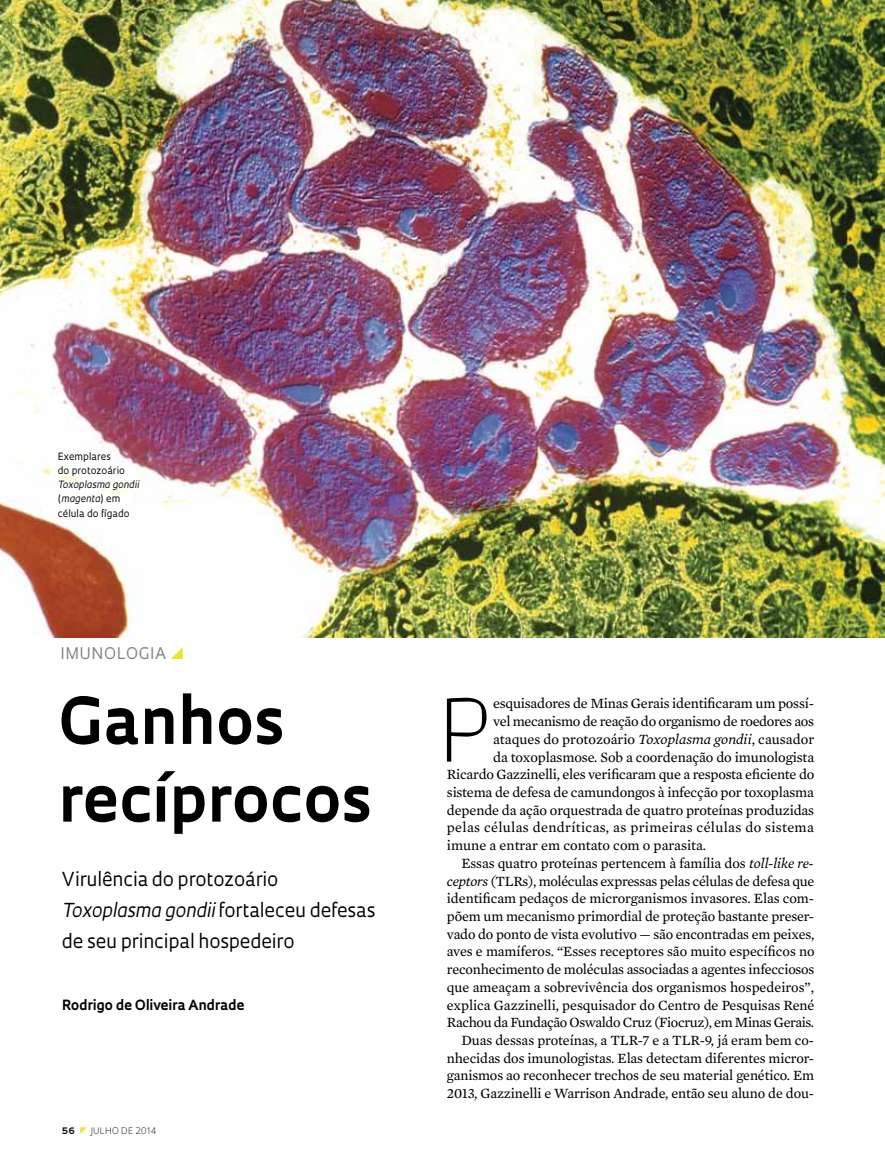
<style>
.page{position:relative;width:885px;height:1169px;background:#fff}
.page>*{position:absolute;margin:0;border:0;box-sizing:border-box;transform-origin:0 0}
.t1{font:300 83.55px "Oculum";color:#000}
.t2{font:700 62.7px/77.7px "Oculum";color:#000}
.t3{font:18.75px/30.9px "Oculum";letter-spacing:-.01em;color:#000}
.t4{font:15.6px "Oculum";letter-spacing:.03em;color:#808285}
.t5{font:14.4px "Mercury Text G2";letter-spacing:-.01em;color:#000}
.t6{font:14.4px "Mercury Text G2";letter-spacing:.02em;color:#000}
.t7{font:14.4px "Mercury Text G2";letter-spacing:-.03em;color:#000}
.t8{font:700 13.65px "Oculum";letter-spacing:-.005em;color:#000}
.t9{font:italic 9.75px/14.1px "Oculum";color:#000}
.t10{font:9.75px/14.1px "Oculum";color:#000}
.t11{font:300 8.7px "Oculum";letter-spacing:.01em;color:#000}
.t12{font:700 8.7px "Oculum";color:#000}
.s1{font-style:normal}
.s2{font-style:italic}
</style>
<div class="page">
<img style="left:0;top:0;width:885px;height:637px">
<p class="t10" style="left:58px;top:449px;width:69px">Exemplares<br>do protozoário</p>
<p class="t9" style="left:58px;top:477px;width:83px">Toxoplasma gondii <span class="s1">(</span>magenta<span class="s1">) em célula do fígado</span></p>
<p class="t4" style="left:60px;top:643px;width:107px">Imunologia</p>
<h2 class="t2" style="left:58px;top:678px;width:314px">Ganhos recíprocos</h2>
<h3 class="t3" style="left:62px;top:862px;width:315px">Virulência do protozoário<br><span class="s2">Toxoplasma gondii</span> fortaleceu defesas de seu principal hospedeiro</h3>
<p class="t8" style="left:62px;top:995px;width:184px">Rodrigo de Oliveira Andrade</p>
<p class="t12" style="left:62px;top:1124px;width:14px">56</p>
<p class="t11" style="left:91px;top:1124px;width:67px">julho DE 2014</p>
<h1 class="t1" style="left:439px;top:673px;width:55px">P</h1>
<p class="t5" style="left:493px;top:693px;width:322px">esquisadores de Minas Gerais identificaram um possí-</p>
<p class="t5" style="left:493px;top:711px;width:322px">vel mecanismo de reação do organismo de roedores aos</p>
<p class="t5" style="left:493px;top:728px;width:323px">ataques do protozoário <span class="s2">Toxoplasma gondii</span>, causador</p>
<p class="t5" style="left:493px;top:746px;width:323px">da toxoplasmose. Sob a coordenação do imunologista</p>
<p class="t5" style="left:447px;top:764px;width:369px">Ricardo Gazzinelli, eles verificaram que a resposta eficiente do</p>
<p class="t5" style="left:447px;top:781px;width:368px">sistema de defesa de camundongos à infecção por toxoplasma</p>
<p class="t5" style="left:447px;top:799px;width:369px">depende da ação orquestrada de quatro proteínas produzidas</p>
<p class="t6" style="left:447px;top:817px;width:368px">pelas células dendríticas, as primeiras células do sistema</p>
<p class="t5" style="left:447px;top:835px;width:261px">imune a entrar em contato com o parasita.</p>
<p class="t5" style="left:461px;top:852px;width:354px">Essas quatro proteínas pertencem à família dos <span class="s2">toll-like re-</span></p>
<p class="t5" style="left:447px;top:870px;width:369px"><span class="s2">ceptors</span> (TLRs), moléculas expressas pelas células de defesa que</p>
<p class="t5" style="left:447px;top:888px;width:369px">identificam pedaços de microrganismos invasores. Elas com-</p>
<p class="t5" style="left:447px;top:905px;width:369px">põem um mecanismo primordial de proteção bastante preser-</p>
<p class="t5" style="left:447px;top:923px;width:369px">vado do ponto de vista evolutivo — são encontradas em peixes,</p>
<p class="t5" style="left:447px;top:941px;width:369px">aves e mamíferos. “Esses receptores são muito específicos no</p>
<p class="t5" style="left:447px;top:959px;width:369px">reconhecimento de moléculas associadas a agentes infecciosos</p>
<p class="t5" style="left:447px;top:976px;width:369px">que ameaçam a sobrevivência dos organismos hospedeiros”,</p>
<p class="t5" style="left:447px;top:994px;width:369px">explica Gazzinelli, pesquisador do Centro de Pesquisas René</p>
<p class="t7" style="left:447px;top:1012px;width:369px">Rachou da Fundação Oswaldo Cruz (Fiocruz), em Minas Gerais.</p>
<p class="t5" style="left:461px;top:1029px;width:354px">Duas dessas proteínas, a TLR-7 e a TLR-9, já eram bem co-</p>
<p class="t5" style="left:447px;top:1047px;width:369px">nhecidas dos imunologistas. Elas detectam diferentes micror-</p>
<p class="t5" style="left:447px;top:1065px;width:369px">ganismos ao reconhecer trechos de seu material genético. Em</p>
<p class="t5" style="left:447px;top:1082px;width:369px">2013, Gazzinelli e Warrison Andrade, então seu aluno de dou-</p>
</div>
